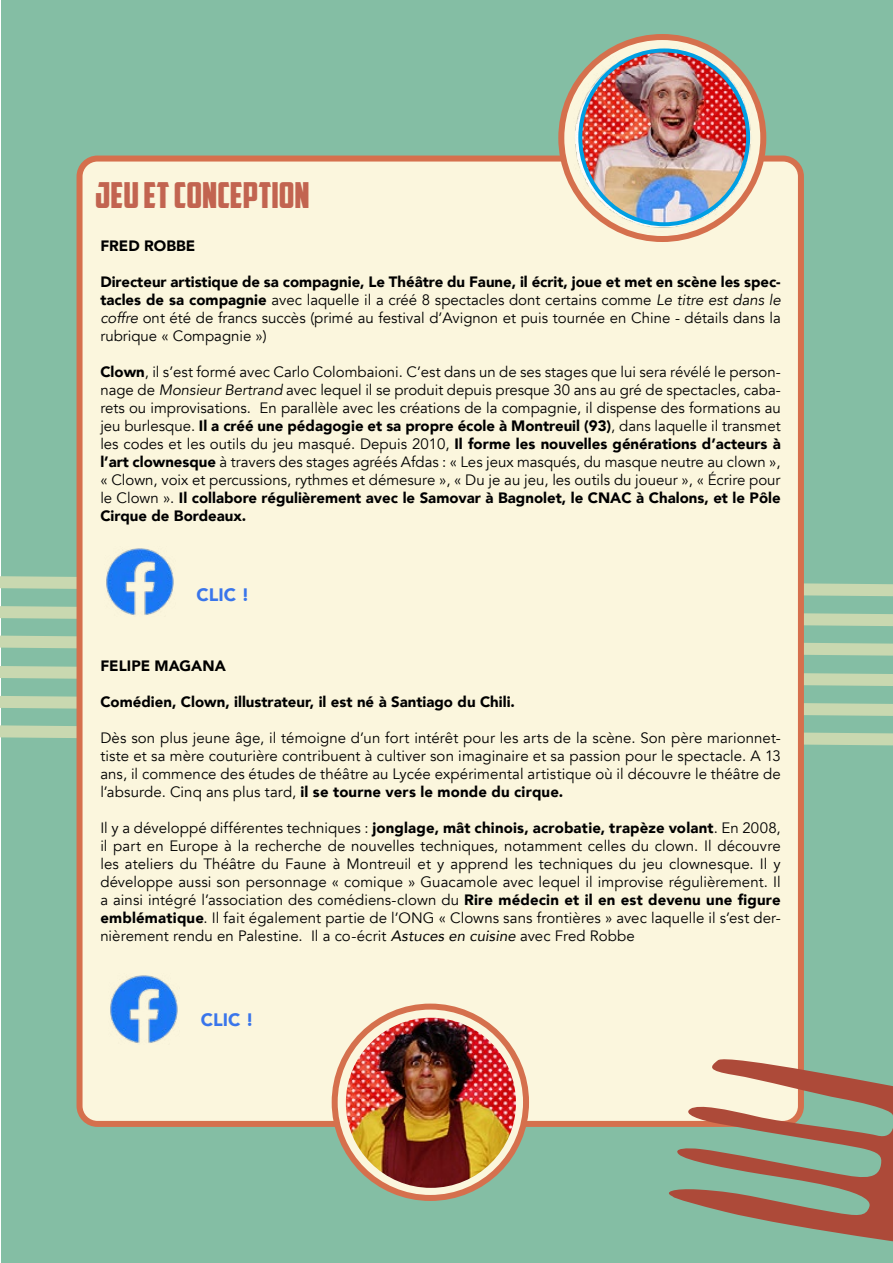
<style>
.page{position:relative;width:893px;height:1263px;background:#fff}
.page>*{position:absolute;margin:0;border:0;box-sizing:border-box;transform-origin:0 0}
.t1{font:36px "American Captain";color:#c26450}
.t2{font:900 18px "Avenir";color:#3975eb}
.t3{font:15px/18px "Avenir";color:#000;text-align:justify}
.t4{font:900 15px "Avenir";color:#000}
.s1{font-weight:900}
.s2{font-style:italic}
</style>
<div class="page">
<div style="left:2px;top:0;width:891px;height:1263px;background:#84bea4"></div>
<svg style="left:0;top:570px;width:893px;height:189px"></svg>
<div style="left:80px;top:159px;width:721px;height:965px;background:#fbf6dd;border-radius:18px"></div>
<div style="left:77px;top:156px;width:727px;height:971px;border:6px solid #d5704d;border-radius:18px"></div>
<img style="left:106px;top:548px;width:68px;height:67px">
<img style="left:110px;top:975px;width:68px;height:68px">
<svg style="left:662px;top:1053px;width:231px;height:189px"></svg>
<img style="left:557px;top:39px;width:208px;height:194px">
<img style="left:580px;top:50px;width:168px;height:174px">
<div style="left:578px;top:48px;width:172px;height:178px;border:4px solid #009fe3;border-radius:50%"></div>
<svg style="left:335px;top:1006px;width:191px;height:192px"></svg>
<div style="left:332px;top:1003px;width:197px;height:198px;border:6px solid #d5704d;border-radius:50%"></div>
<img style="left:346px;top:1018px;width:170px;height:170px;border-radius:85px">
<h1 class="t1" style="left:95px;top:173px;width:216px">JEU ET CONCEPTION</h1>
<p class="t4" style="left:100px;top:233px;width:96px">FRED ROBBE</p>
<p class="t3" style="left:100px;top:273px;width:682px"><span class="s1">Directeur artistique de sa compagnie, Le Théâtre du Faune, il écrit, joue et met en scène les spec&shy;tacles de sa compagnie</span> avec laquelle il a créé 8 spectacles dont certains comme <span class="s2">Le titre est dans le coffre</span> ont été de francs succès (primé au festival d’Avignon et puis tournée en Chine - détails dans la rubrique « Compagnie »)</p>
<p class="t3" style="left:100px;top:363px;width:682px"><span class="s1">Clown</span>, il s’est formé avec Carlo Colombaioni. C’est dans un de ses stages que lui sera révélé le person&shy;nage de <span class="s2">Monsieur Bertrand</span> avec lequel il se produit depuis presque 30 ans au gré de spectacles, caba&shy;rets ou improvisations. En parallèle avec les créations de la compagnie, il dispense des formations au jeu burlesque. <span class="s1">Il a créé une pédagogie et sa propre école à Montreuil (93)</span>, dans laquelle il transmet les codes et les outils du jeu masqué. Depuis 2010, <span class="s1">Il forme les nouvelles générations d’acteurs à l’art clownesque</span> à travers des stages agréés Afdas : « Les jeux masqués, du masque neutre au clown », « Clown, voix et percussions, rythmes et démesure », « Du je au jeu, les outils du joueur », « Écrire pour le Clown ». <span class="s1">Il collabore régulièrement avec le Samovar à Bagnolet, le CNAC à Chalons, et le Pôle Cirque de Bordeaux.</span></p>
<p class="t2" style="left:196px;top:579px;width:54px">CLIC !</p>
<p class="t4" style="left:100px;top:653px;width:127px">FELIPE MAGANA</p>
<p class="t4" style="left:100px;top:689px;width:416px">Comédien, Clown, illustrateur, il est né à Santiago du Chili.</p>
<p class="t3" style="left:100px;top:729px;width:682px">Dès son plus jeune âge, il témoigne d’un fort intérêt pour les arts de la scène. Son père marionnet&shy;tiste et sa mère couturière contribuent à cultiver son imaginaire et sa passion pour le spectacle. A 13 ans, il commence des études de théâtre au Lycée expérimental artistique où il découvre le théâtre de l’absurde. Cinq ans plus tard, <span class="s1">il se tourne vers le monde du cirque.</span></p>
<p class="t3" style="left:100px;top:819px;width:682px">Il y a développé différentes techniques : <span class="s1">jonglage, mât chinois, acrobatie, trapèze volant</span>. En 2008, il part en Europe à la recherche de nouvelles techniques, notamment celles du clown. Il découvre les ateliers du Théâtre du Faune à Montreuil et y apprend les techniques du jeu clownesque. Il y développe aussi son personnage « comique » Guacamole avec lequel il improvise régulièrement. Il a ainsi intégré l’association des comédiens-clown du <span class="s1">Rire médecin et il en est devenu une figure emblématique</span>. Il fait également partie de l’ONG « Clowns sans frontières » avec laquelle il s’est der&shy;nièrement rendu en Palestine. Il a co-écrit <span class="s2">Astuces en cuisine</span> avec Fred Robbe</p>
<p class="t2" style="left:201px;top:1004px;width:54px">CLIC !</p>
</div>
